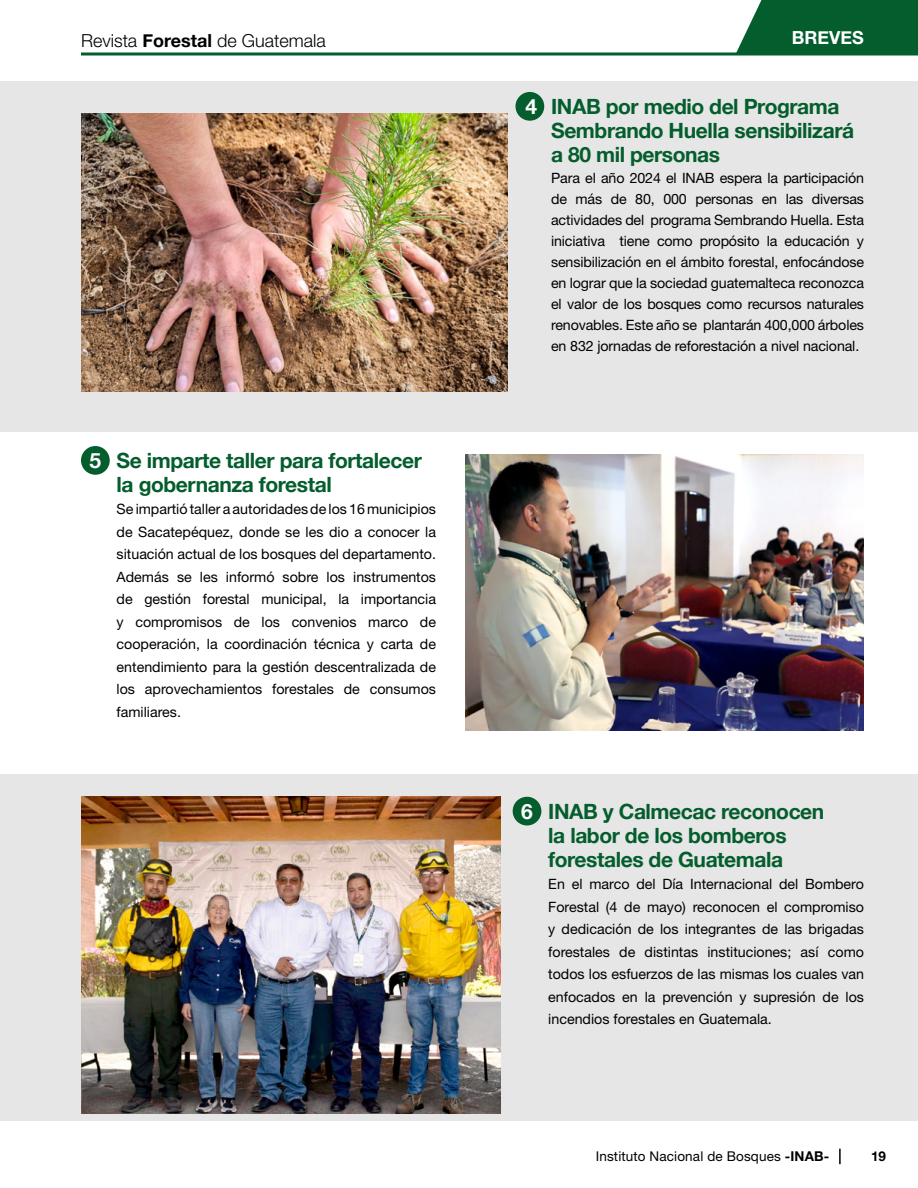
<style>
.page{position:relative;width:918px;height:1188px;background:#fff}
.page>*{position:absolute;margin:0;border:0;box-sizing:border-box;transform-origin:0 0}
.t1{font:700 21px/24px "Helvetica Neue";letter-spacing:-.02em;color:#045d2c}
.t2{font:700 21px "Helvetica Neue";color:#fff}
.t3{font:300 18px "Helvetica Neue LT Std";color:#000}
.t4{font:700 18px "Helvetica Neue";color:#fff}
.t5{font:14.25px/22.5px "Helvetica Neue LT Std";color:#000;text-align:justify}
.t6{font:13.5px "Helvetica Neue LT Std";letter-spacing:.01em;color:#000}
.t7{font:700 13.5px "Helvetica Neue";color:#000}
.s1{font-family:"Helvetica Neue";font-weight:700}
</style>
<div class="page">
<svg style="left:736px;top:0;width:182px;height:52px;background:#15693c"></svg>
<svg style="left:81px;top:52px;width:837px;height:4px;background:#3a805b"></svg>
<svg style="left:839px;top:1149px;width:2px;height:15px"></svg>
<div style="left:0;top:81px;width:918px;height:351px;background:#e6e6e6"></div>
<div style="left:0;top:774px;width:918px;height:346px;background:#e6e6e6"></div>
<img style="left:466px;top:454px;width:398px;height:277px">
<img style="left:81px;top:797px;width:419px;height:316px">
<div style="left:513px;top:797px;width:28px;height:28px;background:#045d2c;border-radius:50%"></div>
<div style="left:81px;top:446px;width:29px;height:29px;background:#045d2c;border-radius:50%"></div>
<div style="left:516px;top:92px;width:28px;height:29px;background:#045d2c;border-radius:50%"></div>
<img style="left:81px;top:113px;width:426px;height:279px">
<p class="t3" style="left:81px;top:30px;width:246px">Revista <span class="s1">Forestal</span> de Guatemala</p>
<p class="t4" style="left:792px;top:26px;width:74px">BREVES</p>
<h1 class="t2" style="left:90px;top:447px;width:13px">5</h1>
<h1 class="t1" style="left:117px;top:448px;width:307px">Se imparte taller para fortalecer la gobernanza forestal</h1>
<p class="t5" style="left:117px;top:498px;width:321px">Se impartió taller a autoridades de los 16 municipios de Sacatepéquez, donde se les dio a conocer la situación actual de los bosques del departamento.<br>Además se les informó sobre los instrumentos de gestión forestal municipal, la importancia y compromisos de los convenios marco de cooperación, la coordinación técnica y carta de entendimiento para la gestión descentralizada de los aprovechamientos forestales de consumos familiares.</p>
<h1 class="t2" style="left:525px;top:93px;width:13px">4</h1>
<h1 class="t1" style="left:551px;top:94px;width:305px">INAB por medio del Programa<br>Sembrando Huella sensibilizará a 80 mil personas</h1>
<p class="t5" style="left:551px;top:167px;width:314px;line-height:21px">Para el año 2024 el INAB espera la participación de más de 80, 000 personas en las diversas actividades del programa Sembrando Huella. Esta iniciativa tiene como propósito la educación y sensibilización en el ámbito forestal, enfocándose en lograr que la sociedad guatemalteca reconozca el valor de los bosques como recursos naturales renovables. Este año se plantarán 400,000 árboles en 832 jornadas de reforestación a nivel nacional.</p>
<h1 class="t2" style="left:521px;top:798px;width:13px">6</h1>
<h1 class="t1" style="left:548px;top:799px;width:278px">INAB y Calmecac reconocen la labor de los bomberos forestales de Guatemala</h1>
<p class="t5" style="left:548px;top:873px;width:317px">En el marco del Día Internacional del Bombero Forestal (4 de mayo) reconocen el compromiso y dedicación de los integrantes de las brigadas forestales de distintas instituciones; así como todos los esfuerzos de las mismas los cuales van enfocados en la prevención y supresión de los incendios forestales en Guatemala.</p>
<p class="t6" style="left:596px;top:1148px;width:235px">Instituto Nacional de Bosques <span class="s1">-INAB-</span></p>
<p class="t7" style="left:871px;top:1148px;width:17px">19</p>
</div>
